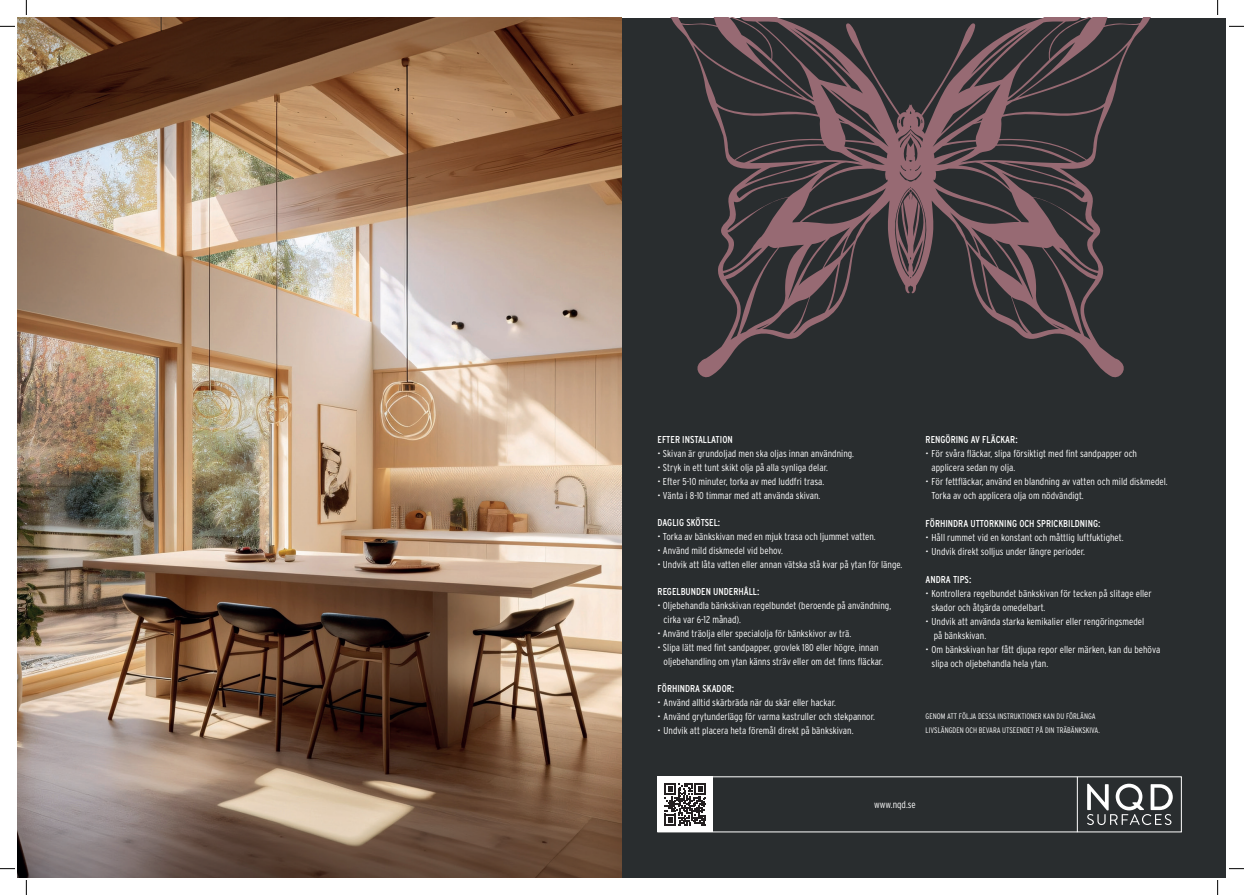
<style>
.page{position:relative;width:1244px;height:895px;background:#fff}
.page>*{position:absolute;margin:0;border:0;box-sizing:border-box;transform-origin:0 0}
.t1{font:300 10px/14px "Interstate Condensed";color:#fff}
.t2{font:10px "Interstate Condensed";color:#fff}
.t3{font:300 8px/14px "Interstate Condensed";color:#fff}
</style>
<div class="page">
<div style="left:18px;top:18px;width:1207px;height:859px;background:#292d2f"></div>
<svg style="left:1087px;top:783px;width:85px;height:42px"></svg>
<svg style="left:671px;top:18px;width:479px;height:360px"></svg>
<img style="left:18px;top:18px;width:604px;height:859px">
<div style="left:657px;top:776px;width:56px;height:56px;background:#fff"></div>
<svg style="left:664px;top:783px;width:42px;height:42px"></svg>
<hr style="left:1076px;top:776px;width:1px;height:56px;background:#fff">
<svg style="left:0;top:26px;width:15px;height:1px"></svg>
<svg style="left:1229px;top:26px;width:14px;height:1px"></svg>
<svg style="left:0;top:868px;width:15px;height:1px"></svg>
<svg style="left:1229px;top:868px;width:14px;height:1px"></svg>
<svg style="left:26px;top:0;width:1px;height:15px"></svg>
<svg style="left:26px;top:880px;width:1px;height:15px"></svg>
<svg style="left:1217px;top:0;width:1px;height:15px"></svg>
<svg style="left:1217px;top:880px;width:1px;height:15px"></svg>
<p class="t2" style="left:657px;top:434px;width:77px">EFTER INSTALLATION</p>
<p class="t1" style="left:657px;top:446px;width:198px">• Skivan är grundoljad men ska oljas innan användning.</p>
<p class="t1" style="left:657px;top:460px;width:172px">• Stryk in ett tunt skikt olja på alla synliga delar.</p>
<p class="t1" style="left:657px;top:474px;width:168px">• Efter 5-10 minuter, torka av med luddfri trasa.</p>
<p class="t1" style="left:657px;top:488px;width:164px">• Vänta i 8-10 timmar med att använda skivan.</p>
<p class="t2" style="left:657px;top:517px;width:64px">DAGLIG SKÖTSEL:</p>
<p class="t1" style="left:657px;top:529px;width:220px">• Torka av bänkskivan med en mjuk trasa och ljummet vatten.</p>
<p class="t1" style="left:657px;top:543px;width:127px">• Använd mild diskmedel vid behov.</p>
<p class="t1" style="left:657px;top:557px;width:246px">• Undvik att låta vatten eller annan vätska stå kvar på ytan för länge.</p>
<p class="t2" style="left:657px;top:586px;width:103px">REGELBUNDEN UNDERHÅLL:</p>
<p class="t1" style="left:663px;top:598px;width:229px;text-indent:-6px">• Oljebehandla bänkskivan regelbundet (beroende på användning, cirka var 6-12 månad).</p>
<p class="t1" style="left:657px;top:626px;width:195px">• Använd träolja eller specialolja för bänkskivor av trä.</p>
<p class="t1" style="left:663px;top:640px;width:221px;text-indent:-6px">• Slipa lätt med fint sandpapper, grovlek 180 eller högre, innan oljebehandling om ytan känns sträv eller om det finns fläckar.</p>
<p class="t2" style="left:657px;top:683px;width:78px">FÖRHINDRA SKADOR:</p>
<p class="t1" style="left:657px;top:695px;width:180px">• Använd alltid skärbräda när du skär eller hackar.</p>
<p class="t1" style="left:657px;top:709px;width:219px">• Använd grytunderlägg för varma kastruller och stekpannor.</p>
<p class="t1" style="left:657px;top:723px;width:197px">• Undvik att placera heta föremål direkt på bänkskivan.</p>
<p class="t2" style="left:925px;top:434px;width:94px">RENGÖRING AV FLÄCKAR:</p>
<p class="t1" style="left:931px;top:446px;width:207px;text-indent:-6px">• För svåra fläckar, slipa försiktigt med fint sandpapper och applicera sedan ny olja.</p>
<p class="t1" style="left:931px;top:474px;width:237px;text-indent:-6px">• För fettfläckar, använd en blandning av vatten och mild diskmedel.<br>Torka av och applicera olja om nödvändigt.</p>
<p class="t2" style="left:925px;top:518px;width:176px">FÖRHINDRA UTTORKNING OCH SPRICKBILDNING:</p>
<p class="t1" style="left:925px;top:530px;width:199px">• Håll rummet vid en konstant och måttlig luftfuktighet.</p>
<p class="t1" style="left:925px;top:544px;width:161px">• Undvik direkt solljus under längre perioder.</p>
<p class="t2" style="left:925px;top:574px;width:47px">ANDRA TIPS:</p>
<p class="t1" style="left:931px;top:586px;width:222px;text-indent:-6px">• Kontrollera regelbundet bänkskivan för tecken på slitage eller skador och åtgärda omedelbart.</p>
<p class="t1" style="left:933px;top:614px;width:212px;text-indent:-8px">• Undvik att använda starka kemikalier eller rengöringsmedel på bänkskivan.</p>
<p class="t1" style="left:931px;top:642px;width:230px;text-indent:-6px">• Om bänkskivan har fått djupa repor eller märken, kan du behöva slipa och oljebehandla hela ytan.</p>
<p class="t3" style="left:925px;top:709px;width:176px">GENOM ATT FÖLJA DESSA INSTRUKTIONER KAN DU FÖRLÄNGA<br>LIVSLÄNGDEN OCH BEVARA UTSEENDET PÅ DIN TRÄBÄNKSKIVA.</p>
<p class="t1" style="left:874px;top:797px;width:43px">www.nqd.se</p>
</div>
